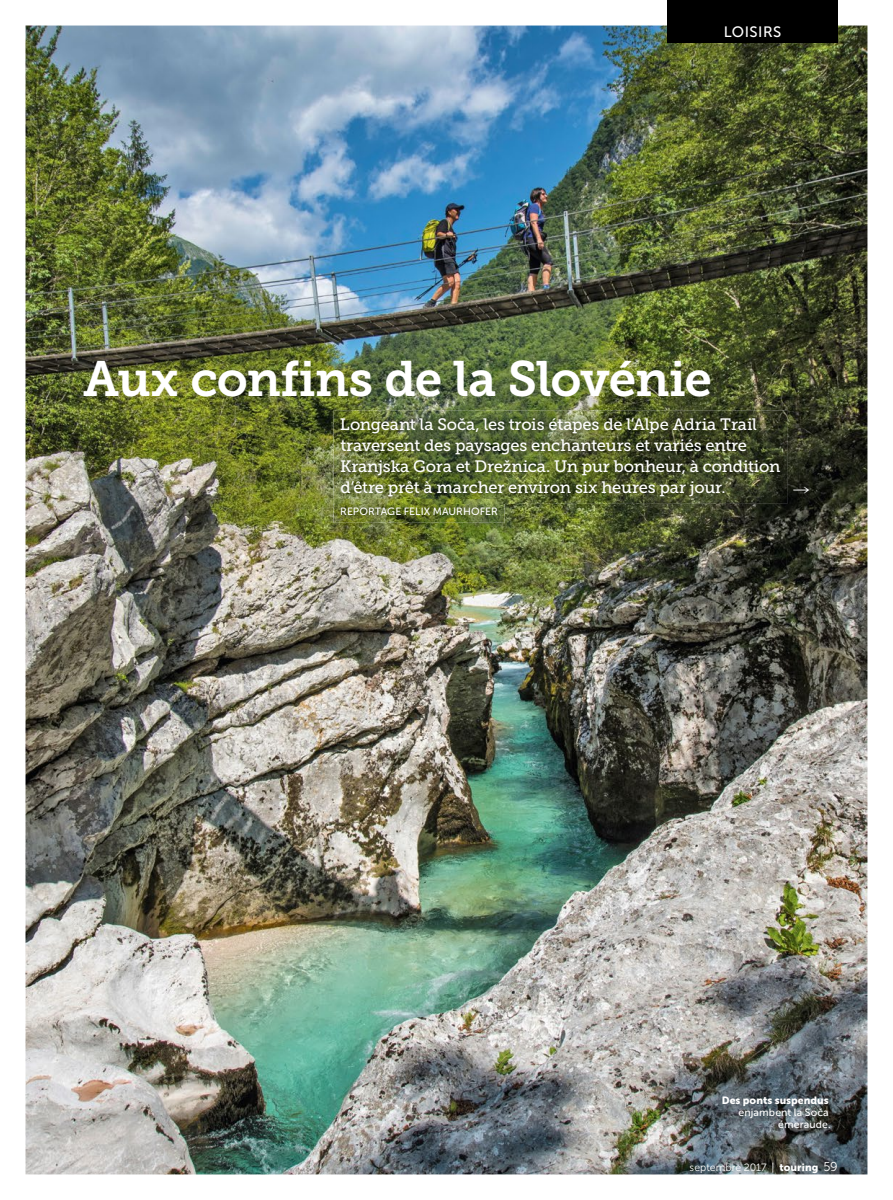
<style>
.page{position:relative;width:893px;height:1200px;background:#fff}
.page>*{position:absolute;margin:0;border:0;box-sizing:border-box;transform-origin:0 0}
.t1{font:49.5px "Museo Slab 700";letter-spacing:-.02em;color:#fff}
.t2{font:16.5px/21px "Museo Slab 500";letter-spacing:-.01em;color:#fff}
.t3{font:15px "Museo Sans 500";letter-spacing:.03em;color:#fff}
.t4{font:10.5px/12px "Museo Sans 500";letter-spacing:.01em;color:#fff;text-align:right}
.t5{font:10.5px "Museo Sans 300";letter-spacing:.005em;color:#fff}
.t6{font:10.5px "Museo Sans 900";color:#fff}
.s1{font-family:"Museo Sans 900"}
.s2{font-size:12.75px}
</style>
<div class="page">
<img style="left:26px;top:26px;width:841px;height:1148px">
<img style="left:334px;top:410px;width:453px;height:93px">
<img style="left:334px;top:503px;width:171px;height:19px">
<img style="left:334px;top:499px;width:171px;height:4px">
<div style="left:668px;top:0;width:170px;height:43px;background:#000"></div>
<svg style="left:794px;top:486px;width:15px;height:7px"></svg>
<p class="t3" style="left:724px;top:23px;width:59px">LOISIRS</p>
<h1 class="t1" style="left:83px;top:350px;width:630px">Aux confins de la Slovénie</h1>
<p class="t2" style="left:340px;top:413px;width:442px">Longeant la Soča, les trois étapes de l’Alpe Adria Trail traversent des paysages enchanteurs et variés entre Kranjska Gora et Drežnica. Un pur bonheur, à condition d’être prêt à marcher environ six heures par jour.</p>
<p class="t4" style="left:340px;top:505px;width:159px">REPORTAGE FELIX MAURHOFER</p>
<p class="t6" style="left:722px;top:1093px;width:108px">Des ponts suspendus</p>
<p class="t4" style="left:738px;top:1105px;width:94px">enjambent la Soča émeraude.</p>
<p class="t5" style="left:690px;top:1161px;width:150px">septembre 2017 | <span class="s1">touring</span> <span class="s2">59</span></p>
</div>
